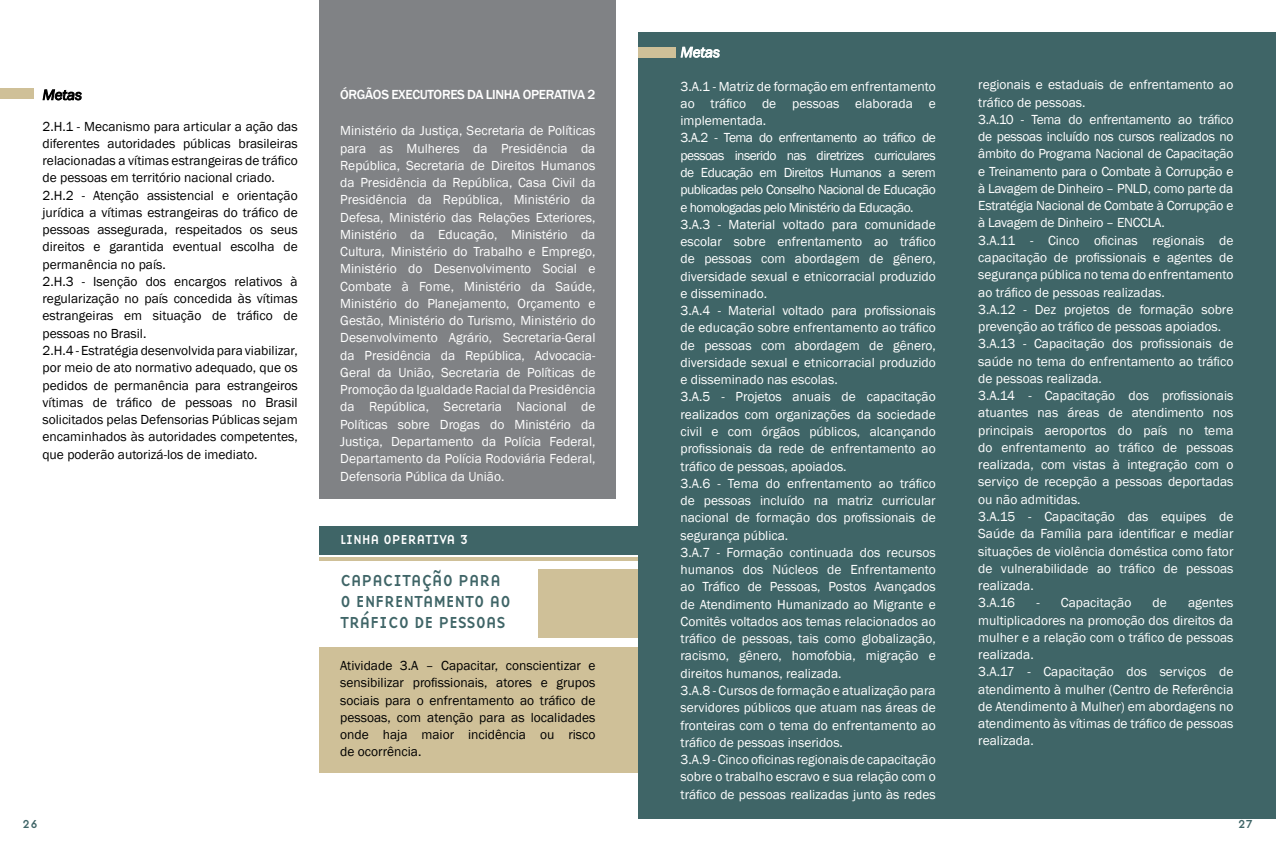
<style>
.page{position:relative;width:1276px;height:851px;background:#fff}
.page>*{position:absolute;margin:0;border:0;box-sizing:border-box;transform-origin:0 0}
.t1{font:16.5px/21px "Base Nine";letter-spacing:-.025em;color:#3f6567}
.t2{font:italic 15px "Franklin Gothic";color:#000}
.t3{font:italic 15px "Franklin Gothic";color:#fff}
.t4{font:13.5px/17.2px "Franklin Gothic";color:#fff}
.t5{font:13.5px/17.2px "Franklin Gothic";color:#000}
.t6{font:500 13.5px "Franklin Gothic";letter-spacing:-.025em;color:#fff}
.t7{font:13.5px "Base Nine";letter-spacing:-.025em;color:#fff}
.t8{font:12px "Base Nine";color:#3f6567}
</style>
<div class="page">
<div style="left:538px;top:569px;width:100px;height:68px;background:#cfc098"></div>
<div style="left:319px;top:526px;width:319px;height:28px;background:#3f6567"></div>
<hr style="left:319px;top:557px;width:319px;height:3px;background:#cfc098">
<div style="left:319px;top:646px;width:319px;height:126px;background:#cfc098"></div>
<div style="left:319px;top:0;width:297px;height:499px;background:#808285"></div>
<svg style="left:43px;top:89px;width:39px;height:12px"></svg>
<div style="left:638px;top:33px;width:638px;height:786px;background:#3f6567"></div>
<div style="left:638px;top:47px;width:38px;height:10px;background:#cfc098"></div>
<svg style="left:681px;top:46px;width:39px;height:12px"></svg>
<div style="left:0;top:88px;width:34px;height:11px;background:#cfc098"></div>
<p class="t2" style="left:43px;top:85px;width:41px">Metas</p>
<p class="t5" style="left:43px;top:118px;width:257px">2.H.1 - Mecanismo para articular a ação das diferentes autoridades públicas brasileiras relacionadas a vítimas estrangeiras de tráfico de pessoas em território nacional criado.<br>2.H.2 - Atenção assistencial e orientação jurídica a vítimas estrangeiras do tráfico de pessoas assegurada, respeitados os seus direitos e garantida eventual escolha de permanência no país.<br>2.H.3 - Isenção dos encargos relativos à regularização no país concedida às vítimas estrangeiras em situação de tráfico de pessoas no Brasil.<br>2.H.4 - Estratégia desenvolvida para viabilizar, por meio de ato normativo adequado, que os pedidos de permanência para estrangeiros vítimas de tráfico de pessoas no Brasil solicitados pelas Defensorias Públicas sejam encaminhados às autoridades competentes, que poderão autorizá-los de imediato.</p>
<p class="t6" style="left:340px;top:86px;width:60px">ÓRGÃOS EXECUTORES</p>
<p class="t6" style="left:467px;top:86px;width:33px">DA LINHA</p>
<p class="t6" style="left:523px;top:86px;width:16px">OPERATIVA</p>
<p class="t6" style="left:587px;top:86px;width:9px">2</p>
<p class="t4" style="left:340px;top:122px;width:257px;text-align:justify">Ministério da Justiça, Secretaria de Políticas para as Mulheres da Presidência da República, Secretaria de Direitos Humanos da Presidência da República, Casa Civil da Presidência da República, Ministério da Defesa, Ministério das Relações Exteriores, Ministério da Educação, Ministério da Cultura, Ministério do Trabalho e Emprego, Ministério do Desenvolvimento Social e Combate à Fome, Ministério da Saúde, Ministério do Planejamento, Orçamento e Gestão, Ministério do Turismo, Ministério do Desenvolvimento Agrário, Secretaria-Geral da Presidência da República, Advocacia-Geral da União, Secretaria de Políticas de Promoção da Igualdade Racial da Presidência da República, Secretaria Nacional de Políticas sobre Drogas do Ministério da Justiça, Departamento da Polícia Federal, Departamento da Polícia Rodoviária Federal, Defensoria Pública da União.</p>
<p class="t7" style="left:340px;top:529px;width:130px">LINHA OPERATIVA 3</p>
<p class="t1" style="left:340px;top:569px;width:172px">CAPACITAÇÃO PARA<br>O ENFRENTAMENTO AO<br>TRÁFI CO DE PESSOAS</p>
<p class="t5" style="left:340px;top:657px;width:257px;text-align:justify">Atividade 3.A – Capacitar, conscientizar e sensibilizar profissionais, atores e grupos sociais para o enfrentamento ao tráfico de pessoas, com atenção para as localidades onde haja maior incidência ou risco de ocorrência.</p>
<p class="t3" style="left:680px;top:43px;width:41px">Metas</p>
<p class="t4" style="left:680px;top:78px;width:257px">3.A.1 - Matriz de formação em enfrentamento ao tráfico de pessoas elaborada e implementada.<br>3.A.2 - Tema do enfrentamento ao tráfico de pessoas inserido nas diretrizes curriculares de Educação em Direitos Humanos a serem publicadas pelo Conselho Nacional de Educação e homologadas pelo Ministério da Educação.<br>3.A.3 - Material voltado para comunidade escolar sobre enfrentamento ao tráfico de pessoas com abordagem de gênero, diversidade sexual e etnicorracial produzido e disseminado.<br>3.A.4 - Material voltado para profissionais de educação sobre enfrentamento ao tráfico de pessoas com abordagem de gênero, diversidade sexual e etnicorracial produzido e disseminado nas escolas.<br>3.A.5 - Projetos anuais de capacitação realizados com organizações da sociedade civil e com órgãos públicos, alcançando profissionais da rede de enfrentamento ao tráfico de pessoas, apoiados.<br>3.A.6 - Tema do enfrentamento ao tráfico de pessoas incluído na matriz curricular nacional de formação dos profissionais de segurança pública.<br>3.A.7 - Formação continuada dos recursos humanos dos Núcleos de Enfrentamento ao Tráfico de Pessoas, Postos Avançados de Atendimento Humanizado ao Migrante e Comitês voltados aos temas relacionados ao tráfico de pessoas, tais como globalização, racismo, gênero, homofobia, migração e direitos humanos, realizada.<br>3.A.8 - Cursos de formação e atualização para servidores públicos que atuam nas áreas de fronteiras com o tema do enfrentamento ao tráfico de pessoas inseridos.<br>3.A.9 - Cinco oficinas regionais de capacitação sobre o trabalho escravo e sua relação com o tráfico de pessoas realizadas junto às redes</p>
<p class="t4" style="left:978px;top:76px;width:257px">regionais e estaduais de enfrentamento ao tráfico de pessoas.<br>3.A.10 - Tema do enfrentamento ao tráfico de pessoas incluído nos cursos realizados no âmbito do Programa Nacional de Capacitação e Treinamento para o Combate à Corrupção e à Lavagem de Dinheiro – PNLD, como parte da Estratégia Nacional de Combate à Corrupção e à Lavagem de Dinheiro – ENCCLA.<br>3.A.11 - Cinco oficinas regionais de capacitação de profissionais e agentes de segurança pública no tema do enfrentamento ao tráfico de pessoas realizadas.<br>3.A.12 - Dez projetos de formação sobre prevenção ao tráfico de pessoas apoiados.<br>3.A.13 - Capacitação dos profissionais de saúde no tema do enfrentamento ao tráfico de pessoas realizada.<br>3.A.14 - Capacitação dos profissionais atuantes nas áreas de atendimento nos principais aeroportos do país no tema do enfrentamento ao tráfico de pessoas realizada, com vistas à integração com o serviço de recepção a pessoas deportadas ou não admitidas.<br>3.A.15 - Capacitação das equipes de Saúde da Família para identificar e mediar situações de violência doméstica como fator de vulnerabilidade ao tráfico de pessoas realizada.<br>3.A.16</p>
<p class="t4" style="left:1036px;top:594px;width:97px">- Capacitação</p>
<p class="t4" style="left:1152px;top:594px;width:16px">de</p>
<p class="t4" style="left:978px;top:594px;width:257px;text-indent:210px">agentes multiplicadores na promoção dos direitos da mulher e a relação com o tráfico de pessoas realizada.<br>3.A.17 - Capacitação dos serviços de atendimento à mulher (Centro de Referência de Atendimento à Mulher) em abordagens no atendimento às vítimas de tráfico de pessoas realizada.</p>
<p class="t8" style="left:22px;top:815px;width:17px">26</p>
<p class="t8" style="left:1238px;top:815px;width:17px">27</p>
</div>
